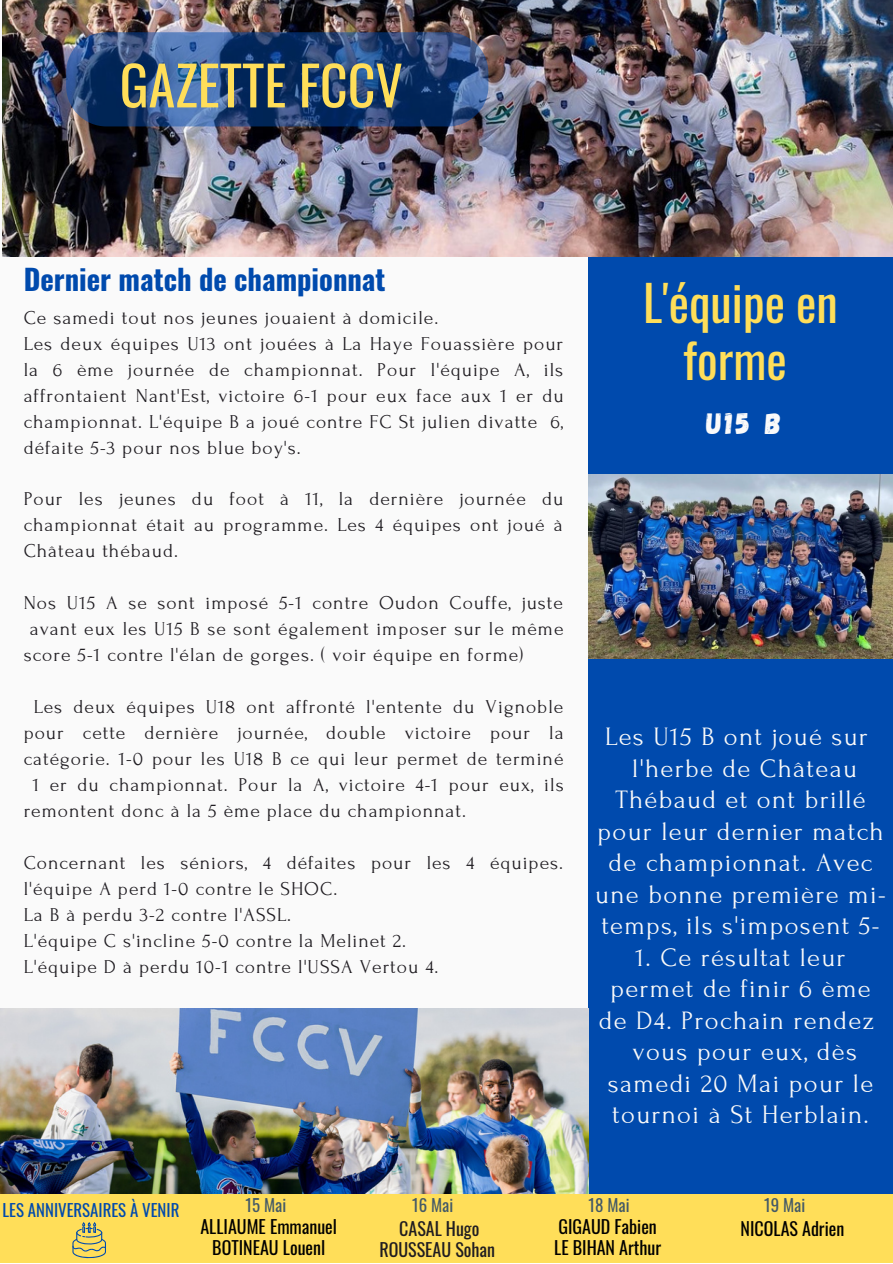
<style>
.page{position:relative;width:893px;height:1264px;background:#fff}
.page>*{position:absolute;margin:0;border:0;box-sizing:border-box;transform-origin:0 0}
.t1{font:54px "Oswald";color:#ffde59}
.t2{font:48.45px/57.3px "Oswald";color:#ffde59;text-align:center}
.t3{font:30px "Gagalin";color:#fafafa}
.t4{font:700 28.5px "Oswald";color:#004aad}
.t5{font:26.55px/31.5px "Forum";letter-spacing:.05em;color:#fafafa;text-align:center}
.t6{font:19.5px/26px "Forum";letter-spacing:.05em;color:#1f1c21;text-align:justify}
.t7{font:18px "Oswald";color:#000}
.t8{font:18px "Oswald";color:#1f1c21}
.t9{font:16.8px "Oswald";color:#004aad}
.t10{font:16.8px "Oswald";color:#435967}
</style>
<div class="page">
<div style="left:0;top:0;width:892px;height:1262px;background:#fafafa"></div>
<div style="left:588px;top:256px;width:304px;height:969px;background:#004aad"></div>
<img style="left:3px;top:0;width:889px;height:256px">
<img style="left:0;top:1008px;width:588px;height:185px">
<div style="left:0;top:1193px;width:892px;height:69px;background:#ffde59"></div>
<svg style="left:66px;top:32px;width:422px;height:94px;background:#24467c"></svg>
<svg style="left:72px;top:1222px;width:34px;height:36px"></svg>
<img style="left:588px;top:474px;width:304px;height:184px">
<p class="t1" style="left:120px;top:43px;width:285px">GAZETTE FCCV</p>
<p class="t4" style="left:24px;top:257px;width:363px">Dernier match de championnat</p>
<p class="t6" style="left:24px;top:305px;width:416px">Ce samedi tout nos jeunes jouaient à domicile.</p>
<p class="t6" style="left:24px;top:330px;width:541px">Les deux équipes U13 ont jouées à La Haye Fouassière pour la 6 ème journée de championnat. Pour l'équipe A, ils affrontaient Nant'Est, victoire 6-1 pour eux face aux 1 er du championnat. L'équipe B a joué contre FC St julien divatte 6, défaite 5-3 pour nos blue boy's.</p>
<p class="t6" style="left:24px;top:486px;width:541px">Pour les jeunes du foot à 11, la dernière journée du championnat était au programme. Les 4 équipes ont joué à Château thébaud.</p>
<p class="t6" style="left:24px;top:590px;width:541px">Nos U15 A se sont imposé 5-1 contre Oudon Couffe, juste</p>
<p class="t6" style="left:30px;top:616px;width:535px">avant eux les U15 B se sont également imposer sur le même</p>
<p class="t6" style="left:24px;top:642px;width:501px">score 5-1 contre l'élan de gorges. ( voir équipe en forme)</p>
<p class="t6" style="left:34px;top:694px;width:531px">Les deux équipes U18 ont affronté l'entente du Vignoble</p>
<p class="t6" style="left:24px;top:720px;width:541px">pour cette dernière journée, double victoire pour la</p>
<p class="t6" style="left:24px;top:746px;width:541px">catégorie. 1-0 pour les U18 B ce qui leur permet de terminé</p>
<p class="t6" style="left:33px;top:772px;width:532px">1 er du championnat. Pour la A, victoire 4-1 pour eux, ils</p>
<p class="t6" style="left:24px;top:798px;width:444px">remontent donc à la 5 ème place du championnat.</p>
<p class="t6" style="left:24px;top:850px;width:541px">Concernant les séniors, 4 défaites pour les 4 équipes. l'équipe A perd 1-0 contre le SHOC.</p>
<p class="t6" style="left:24px;top:902px;width:269px">La B à perdu 3-2 contre l'ASSL.</p>
<p class="t6" style="left:24px;top:928px;width:384px">L'équipe C s'incline 5-0 contre la Melinet 2.</p>
<p class="t6" style="left:24px;top:954px;width:416px">L'équipe D à perdu 10-1 contre l'USSA Vertou 4.</p>
<p class="t2" style="left:643px;top:272px;width:196px">L'équipe en forme</p>
<p class="t3" style="left:706px;top:404px;width:76px">U15 B</p>
<p class="t5" style="left:595px;top:721px;width:292px">Les U15 B ont joué sur l'herbe de Château<br>Thébaud et ont brillé pour leur dernier match de championnat. Avec une bonne première mi&shy;temps, ils s'imposent 5-</p>
<p class="t5" style="left:635px;top:941px;width:211px">1. Ce résultat leur</p>
<p class="t5" style="left:610px;top:973px;width:262px">permet de finir 6 ème</p>
<p class="t5" style="left:598px;top:1004px;width:277px">de D4. Prochain rendez</p>
<p class="t5" style="left:632px;top:1036px;width:226px">vous pour eux, dès</p>
<p class="t5" style="left:608px;top:1067px;width:267px">samedi 20 Mai pour le</p>
<p class="t5" style="left:612px;top:1099px;width:258px">tournoi à St Herblain.</p>
<p class="t9" style="left:3px;top:1196px;width:178px">LES ANNIVERSAIRES À VENIR</p>
<p class="t10" style="left:245px;top:1191px;width:42px">15 Mai</p>
<p class="t7" style="left:200px;top:1211px;width:138px">ALLIAUME Emmanuel</p>
<p class="t7" style="left:212px;top:1233px;width:114px">BOTINEAU Louenl</p>
<p class="t10" style="left:412px;top:1191px;width:43px">16 Mai</p>
<p class="t10" style="left:588px;top:1191px;width:43px">18 Mai</p>
<p class="t7" style="left:558px;top:1211px;width:100px">GIGAUD Fabien</p>
<p class="t7" style="left:554px;top:1233px;width:108px">LE BIHAN Arthur</p>
<p class="t8" style="left:399px;top:1214px;width:82px">CASAL Hugo</p>
<p class="t8" style="left:379px;top:1235px;width:117px">ROUSSEAU Sohan</p>
<p class="t10" style="left:764px;top:1191px;width:43px">19 Mai</p>
<p class="t7" style="left:740px;top:1214px;width:105px">NICOLAS Adrien</p>
</div>
